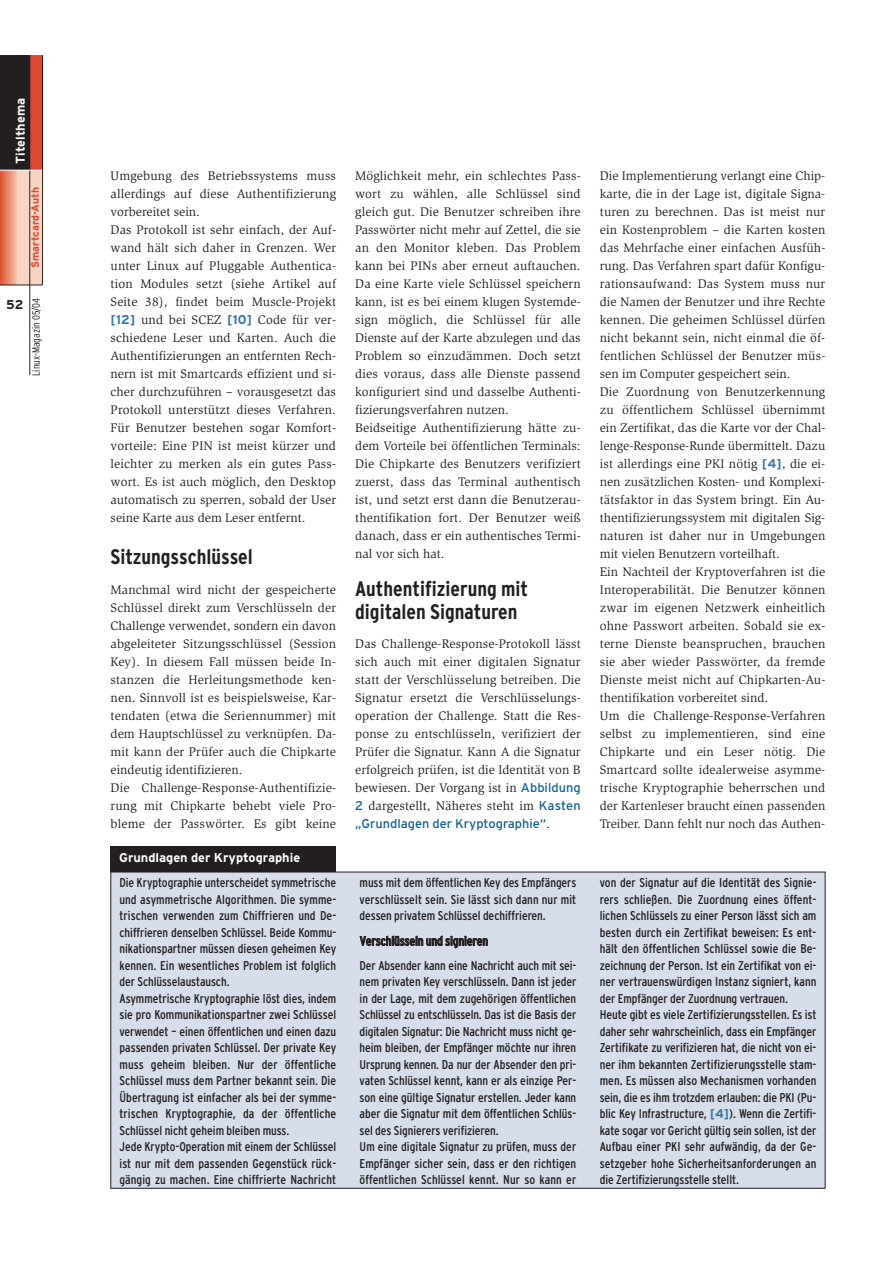
<style>
.page{position:relative;width:893px;height:1262px;background:#fff}
.page>*{position:absolute;margin:0;border:0;box-sizing:border-box;transform-origin:0 0}
.t1{font:700 condensed 21px/22.5px "Interstate";color:#231f20}
.t2{font:12.75px/18px "Slimbach";letter-spacing:.01em;color:#231f20}
.t3{font:condensed 12.75px/16.5px "Interstate";letter-spacing:-.005em;color:#231f20}
.t4{font:700 12.75px "Interstate";color:#fff}
.t5{font:12.75px "Interstate";color:#0f618e}
.t6{font:700 12.75px "Interstate";color:#231f20}
.t7{font:300 condensed 10.5px "Interstate";color:#231f20}
.t8{font:700 10.5px "Interstate";color:#db492e}
.s1{font-family:"Interstate";font-weight:700;color:#3978a3}
.s2{font-family:"Interstate";color:#0f618e}
.s3{font-family:"Slimbach";color:#231f20}
.s4{font-weight:700;font-stretch:normal;color:#3978a3}
</style>
<div class="page">
<div style="left:0;top:55px;width:43px;height:230px;background:#db492e"></div>
<div style="left:0;top:55px;width:30px;height:115px;background:#231f20"></div>
<svg style="left:0;top:171px;width:17px;height:114px;background:#e78a6d"></svg>
<div style="left:17px;top:170px;width:26px;height:115px;background:#f6d5c4"></div>
<hr style="left:30px;top:55px;width:1px;height:320px;background:#231f20">
<hr style="left:0;top:285px;width:43px;height:1px;background:#231f20">
<hr style="left:0;top:170px;width:43px;height:1px;background:#fff">
<hr style="left:42px;top:55px;width:1px;height:230px;background:#231f20">
<div style="left:111px;top:846px;width:225px;height:26px;background:#231f20"></div>
<div style="left:111px;top:872px;width:714px;height:316px;background:#d7deeb"></div>
<p class="t4" style="left:15px;top:164px;width:67px;rotate:-90deg">Titelthema</p>
<p class="t8" style="left:31px;top:268px;width:82px;rotate:-90deg">Smartcard-Auth</p>
<p class="t6" style="left:6px;top:300px;width:19px">52</p>
<p class="t7" style="left:32px;top:376px;width:79px;rotate:-90deg">Linux-Magazin 05/04</p>
<p class="t2" style="left:111px;top:168px;width:227px">Umgebung des Betriebssystems muss allerdings auf diese Authentifizierung vorbereitet sein.<br>Das Protokoll ist sehr einfach, der Auf&shy;wand hält sich daher in Grenzen. Wer unter Linux auf Pluggable Authentica&shy;tion Modules setzt (siehe Artikel auf Seite 38), findet beim Muscle-Projekt <span class="s1">[12]</span> und bei SCEZ <span class="s1">[10]</span> Code für ver&shy;schiedene Leser und Karten. Auch die Authentifizierungen an entfernten Rech&shy;nern ist mit Smartcards effizient und si&shy;cher durchzuführen – vorausgesetzt das Protokoll unterstützt dieses Verfahren.<br>Für Benutzer bestehen sogar Komfort&shy;vorteile: Eine PIN ist meist kürzer und leichter zu merken als ein gutes Pass&shy;wort. Es ist auch möglich, den Desktop automatisch zu sperren, sobald der User seine Karte aus dem Leser entfernt.</p>
<h1 class="t1" style="left:111px;top:547px;width:144px">Sitzungsschlüssel</h1>
<p class="t2" style="left:111px;top:582px;width:227px">Manchmal wird nicht der gespeicherte Schlüssel direkt zum Verschlüsseln der Challenge verwendet, sondern ein davon abgeleiteter Sitzungsschlüssel (Session Key). In diesem Fall müssen beide In&shy;stanzen die Herleitungsmethode ken&shy;nen. Sinnvoll ist es beispielsweise, Kar&shy;tendaten (etwa die Seriennummer) mit dem Hauptschlüssel zu verknüpfen. Da&shy;mit kann der Prüfer auch die Chipkarte eindeutig identifizieren.<br>Die Challenge-Response-Authentifizie&shy;rung mit Chipkarte behebt viele Pro&shy;bleme der Passwörter. Es gibt keine</p>
<p class="t2" style="left:355px;top:168px;width:227px">Möglichkeit mehr, ein schlechtes Pass&shy;wort zu wählen, alle Schlüssel sind gleich gut. Die Benutzer schreiben ihre Passwörter nicht mehr auf Zettel, die sie an den Monitor kleben. Das Problem kann bei PINs aber erneut auftauchen.<br>Da eine Karte viele Schlüssel speichern kann, ist es bei einem klugen Systemde&shy;sign möglich, die Schlüssel für alle Dienste auf der Karte abzulegen und das Problem so einzudämmen. Doch setzt dies voraus, dass alle Dienste passend konfiguriert sind und dasselbe Authenti&shy;fizierungsverfahren nutzen.<br>Beidseitige Authentifizierung hätte zu&shy;dem Vorteile bei öffentlichen Terminals:<br>Die Chipkarte des Benutzers verifiziert zuerst, dass das Terminal authentisch ist, und setzt erst dann die Benutzerau&shy;thentifikation fort. Der Benutzer weiß danach, dass er ein authentisches Termi&shy;nal vor sich hat.</p>
<h1 class="t1" style="left:355px;top:579px;width:174px">Authentifizierung mit digitalen Signaturen</h1>
<p class="t2" style="left:355px;top:636px;width:227px;text-align:justify">Das Challenge-Response-Protokoll lässt sich auch mit einer digitalen Signatur statt der Verschlüsselung betreiben. Die Signatur ersetzt die Verschlüsselungs&shy;operation der Challenge. Statt die Res&shy;ponse zu entschlüsseln, verifiziert der Prüfer die Signatur. Kann A die Signatur erfolgreich prüfen, ist die Identität von B bewiesen. Der Vorgang ist in <span class="s2">Abbildung 2</span> dargestellt, Näheres steht im <span class="s2">Kasten</span></p>
<p class="t5" style="left:355px;top:819px;width:196px">„Grundlagen der Kryptographie“<span class="s3">.</span></p>
<p class="t4" style="left:119px;top:853px;width:182px">Grundlagen der Kryptographie</p>
<p class="t3" style="left:119px;top:875px;width:218px">Die Kryptographie unterscheidet symmetrische und asymmetrische Algorithmen. Die symme&shy;trischen verwenden zum Chiffrieren und De&shy;chiffrieren denselben Schlüssel. Beide Kommu&shy;nikationspartner müssen diesen geheimen Key kennen. Ein wesentliches Problem ist folglich der Schlüsselaustausch.<br>Asymmetrische Kryptographie löst dies, indem sie pro Kommunikationspartner zwei Schlüssel verwendet – einen öffentlichen und einen dazu passenden privaten Schlüssel. Der private Key muss geheim bleiben. Nur der öffentliche Schlüssel muss dem Partner bekannt sein. Die Übertragung ist einfacher als bei der symme&shy;trischen Kryptographie, da der öffentliche Schlüssel nicht geheim bleiben muss.<br>Jede Krypto-Operation mit einem der Schlüssel ist nur mit dem passenden Gegenstück rück&shy;gängig zu machen. Eine chiffrierte Nachricht</p>
<p class="t3" style="left:359px;top:875px;width:218px;text-align:justify">muss mit dem öffentlichen Key des Empfängers verschlüsselt sein. Sie lässt sich dann nur mit dessen privatem Schlüssel dechiffrieren.</p>
<p class="t3" style="left:359px;top:930px;width:218px;line-height:24.2px">Verschlüsseln und signieren<br>Der Absender kann eine Nachricht auch mit sei-</p>
<p class="t3" style="left:359px;top:974px;width:218px">nem privaten Key verschlüsseln. Dann ist jeder in der Lage, mit dem zugehörigen öffentlichen Schlüssel zu entschlüsseln. Das ist die Basis der digitalen Signatur: Die Nachricht muss nicht ge&shy;heim bleiben, der Empfänger möchte nur ihren Ursprung kennen. Da nur der Absender den pri&shy;vaten Schlüssel kennt, kann er als einzige Per&shy;son eine gültige Signatur erstellen. Jeder kann aber die Signatur mit dem öffentlichen Schlüs&shy;sel des Signierers verifizieren.<br>Um eine digitale Signatur zu prüfen, muss der Empfänger sicher sein, dass er den richtigen öffentlichen Schlüssel kennt. Nur so kann er</p>
<p class="t2" style="left:600px;top:168px;width:227px">Die Implementierung verlangt eine Chip&shy;karte, die in der Lage ist, digitale Signa&shy;turen zu berechnen. Das ist meist nur ein Kostenproblem – die Karten kosten das Mehrfache einer einfachen Ausfüh&shy;rung. Das Verfahren spart dafür Konfigu&shy;rationsaufwand: Das System muss nur die Namen der Benutzer und ihre Rechte kennen. Die geheimen Schlüssel dürfen nicht bekannt sein, nicht einmal die öf&shy;fentlichen Schlüssel der Benutzer müs&shy;sen im Computer gespeichert sein.<br>Die Zuordnung von Benutzerkennung zu öffentlichem Schlüssel übernimmt ein Zertifikat, das die Karte vor der Chal&shy;lenge-Response-Runde übermittelt. Dazu ist allerdings eine PKI nötig <span class="s1">[4]</span>, die ei&shy;nen zusätzlichen Kosten- und Komplexi&shy;tätsfaktor in das System bringt. Ein Au&shy;thentifizierungssystem mit digitalen Sig&shy;naturen ist daher nur in Umgebungen mit vielen Benutzern vorteilhaft.<br>Ein Nachteil der Kryptoverfahren ist die Interoperabilität. Die Benutzer können zwar im eigenen Netzwerk einheitlich ohne Passwort arbeiten. Sobald sie ex&shy;terne Dienste beanspruchen, brauchen sie aber wieder Passwörter, da fremde Dienste meist nicht auf Chipkarten-Au&shy;thentifikation vorbereitet sind.<br>Um die Challenge-Response-Verfahren selbst zu implementieren, sind eine Chipkarte und ein Leser nötig. Die Smartcard sollte idealerweise asymme&shy;trische Kryptographie beherrschen und der Kartenleser braucht einen passenden Treiber. Dann fehlt nur noch das Authen-</p>
<p class="t3" style="left:599px;top:875px;width:218px">von der Signatur auf die Identität des Signie&shy;rers schließen. Die Zuordnung eines öffent&shy;lichen Schlüssels zu einer Person lässt sich am besten durch ein Zertifikat beweisen: Es ent&shy;hält den öffentlichen Schlüssel sowie die Be&shy;zeichnung der Person. Ist ein Zertifikat von ei&shy;ner vertrauenswürdigen Instanz signiert, kann der Empfänger der Zuordnung vertrauen.<br>Heute gibt es viele Zertifizierungsstellen. Es ist daher sehr wahrscheinlich, dass ein Empfänger Zertifikate zu verifizieren hat, die nicht von ei&shy;ner ihm bekannten Zertifizierungsstelle stam&shy;men. Es müssen also Mechanismen vorhanden sein, die es ihm trotzdem erlauben: die PKI (Pu&shy;blic Key Infrastructure, <span class="s4">[4]</span>). Wenn die Zertifi&shy;kate sogar vor Gericht gültig sein sollen, ist der Aufbau einer PKI sehr aufwändig, da der Ge&shy;setzgeber hohe Sicherheitsanforderungen an die Zertifizierungsstelle stellt.</p>
</div>
